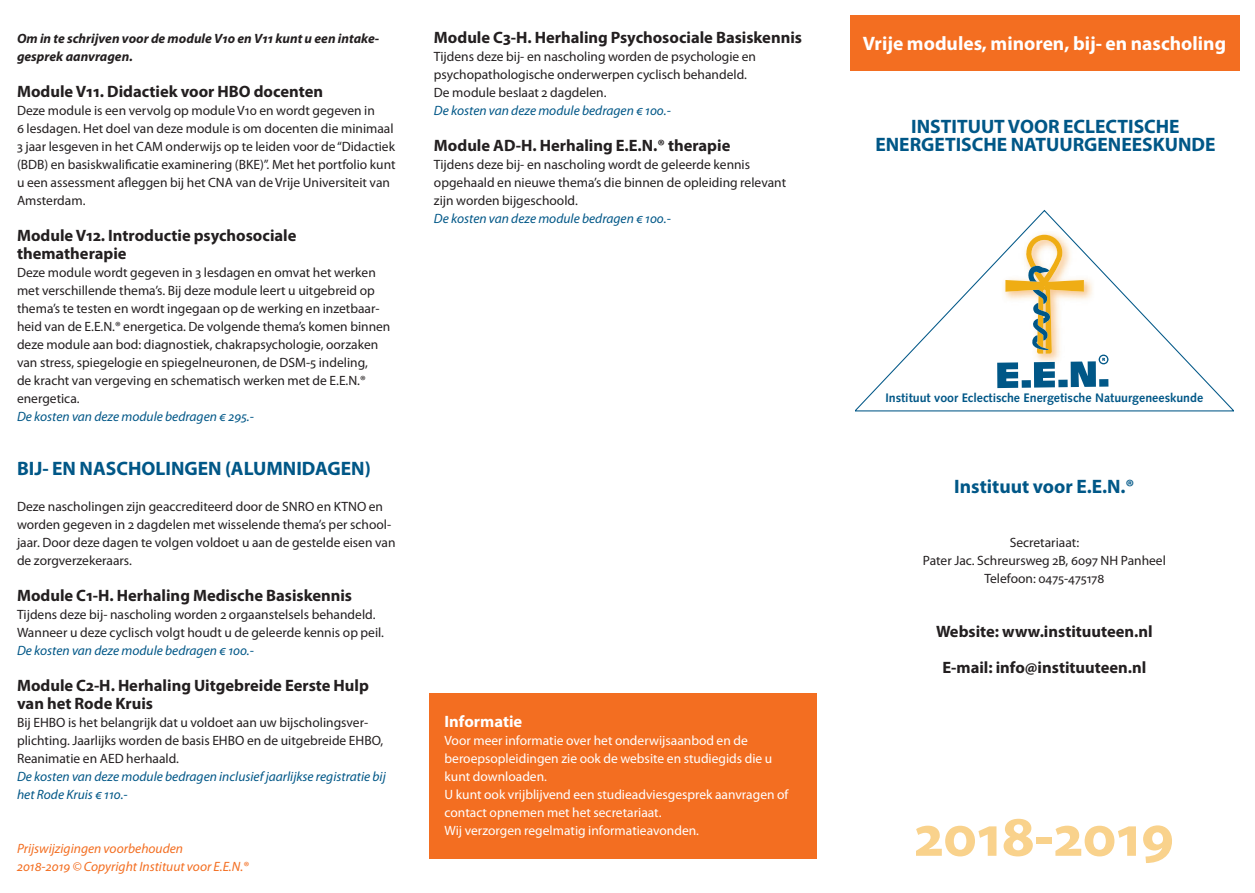
<style>
.page{position:relative;width:1255px;height:893px;background:#fff}
.page>*{position:absolute;margin:0;border:0;box-sizing:border-box;transform-origin:0 0}
.t1{font:700 60px "Myriad Pro";color:#f9d28c}
.t2{font:700 19.5px/18px "Myriad Pro";color:#005787;text-align:center}
.t3{font:700 19.5px "Myriad Pro";color:#fff}
.t4{font:700 16.5px/18px "Myriad Pro";color:#231f20}
.t5{font:700 16.5px "Myriad Pro";color:#fff}
.t6{font:13.5px/18px "Myriad Pro";color:#231f20}
.t7{font:13.5px/18px "Myriad Pro";color:#fff}
.t8{font:italic 13.5px/18px "Myriad Pro";color:#005787}
.t9{font:italic 700 13.5px/18px "Myriad Pro";color:#231f20}
.t10{font:italic 13.5px/18px "Myriad Pro";color:#f36e21}
.t11{font:700 12.45px "Syntax";color:#005787}
</style>
<div class="page">
<svg style="left:855px;top:210px;width:378px;height:201px"></svg>
<div style="left:850px;top:15px;width:389px;height:56px;background:#f36e21"></div>
<div style="left:429px;top:693px;width:387px;height:166px;background:#f36e21"></div>
<p class="t9" style="left:17px;top:29px;width:363px">Om in te schrijven voor de module V10 en V11 kunt u een intake&shy;gesprek aanvragen.</p>
<p class="t4" style="left:17px;top:81px;width:307px">Module V11. Didactiek voor HBO docenten</p>
<p class="t6" style="left:17px;top:101px;width:380px">Deze module is een vervolg op module V10 en wordt gegeven in<br>6 lesdagen. Het doel van deze module is om docenten die minimaal 3 jaar lesgeven in het CAM onderwijs op te leiden voor de “Didactiek (BDB) en basiskwalificatie examinering (BKE)”. Met het portfolio kunt u een assessment afleggen bij het CNA van de Vrije Universiteit van Amsterdam.</p>
<p class="t4" style="left:17px;top:225px;width:281px">Module V12. Introductie psychosociale thematherapie</p>
<p class="t6" style="left:17px;top:263px;width:375px">Deze module wordt gegeven in 3 lesdagen en omvat het werken met verschillende thema’s. Bij deze module leert u uitgebreid op thema’s te testen en wordt ingegaan op de werking en inzetbaar&shy;heid van de E.E.N.® energetica. De volgende thema’s komen binnen deze module aan bod: diagnostiek, chakrapsychologie, oorzaken van stress, spiegelogie en spiegelneuronen, de DSM-5 indeling,<br>de kracht van vergeving en schematisch werken met de E.E.N.® energetica.</p>
<p class="t8" style="left:17px;top:407px;width:238px">De kosten van deze module bedragen € 295.-</p>
<h2 class="t2" style="left:17px;top:458px;width:355px">BIJ- EN NASCHOLINGEN (ALUMNIDAGEN)</h2>
<p class="t6" style="left:17px;top:497px;width:380px">Deze nascholingen zijn geaccrediteerd door de SNRO en KTNO en worden gegeven in 2 dagdelen met wisselende thema’s per school&shy;jaar. Door deze dagen te volgen voldoet u aan de gestelde eisen van de zorgverzekeraars.</p>
<p class="t4" style="left:17px;top:585px;width:336px">Module C1-H. Herhaling Medische Basiskennis</p>
<p class="t6" style="left:17px;top:605px;width:368px">Tijdens deze bij- nascholing worden 2 orgaanstelsels behandeld.<br>Wanneer u deze cyclisch volgt houdt u de geleerde kennis op peil.</p>
<p class="t8" style="left:17px;top:641px;width:238px">De kosten van deze module bedragen € 100.-</p>
<p class="t4" style="left:17px;top:675px;width:353px">Module C2-H. Herhaling Uitgebreide Eerste Hulp van het Rode Kruis</p>
<p class="t6" style="left:17px;top:713px;width:368px">Bij EHBO is het belangrijk dat u voldoet aan uw bijscholingsver&shy;plichting. Jaarlijks worden de basis EHBO en de uitgebreide EHBO,<br>Reanimatie en AED herhaald.</p>
<p class="t8" style="left:17px;top:767px;width:370px">De kosten van deze module bedragen inclusief jaarlijkse registratie bij het Rode Kruis € 110.-</p>
<p class="t10" style="left:17px;top:839px;width:233px">Prijswijzigingen voorbehouden<br>2018-2019 © Copyright Instituut voor E.E.N.®</p>
<p class="t4" style="left:434px;top:27px;width:369px">Module C3-H. Herhaling Psychosociale Basiskennis</p>
<p class="t6" style="left:434px;top:47px;width:324px">Tijdens deze bij- en nascholing worden de psychologie en psychopathologische onderwerpen cyclisch behandeld.<br>De module beslaat 2 dagdelen.</p>
<p class="t8" style="left:434px;top:101px;width:238px">De kosten van deze module bedragen € 100.-</p>
<p class="t4" style="left:434px;top:135px;width:298px">Module AD-H. Herhaling E.E.N.® therapie</p>
<p class="t6" style="left:434px;top:155px;width:354px">Tijdens deze bij- en nascholing wordt de geleerde kennis opgehaald en nieuwe thema’s die binnen de opleiding relevant zijn worden bijgeschoold.</p>
<p class="t8" style="left:434px;top:209px;width:238px">De kosten van deze module bedragen € 100.-</p>
<p class="t5" style="left:444px;top:710px;width:79px">Informatie</p>
<p class="t7" style="left:444px;top:731px;width:345px">Voor meer informatie over het onderwijsaanbod en de beroepsopleidingen zie ook de website en studiegids die u kunt downloaden.<br>U kunt ook vrijblijvend een studieadviesgesprek aanvragen of contact opnemen met het secretariaat.<br>Wij verzorgen regelmatig informatieavonden.</p>
<h2 class="t3" style="left:862px;top:31px;width:365px">Vrije modules, minoren, bij- en nascholing</h2>
<h2 class="t2" style="left:875px;top:116px;width:341px">INSTITUUT VOOR ECLECTISCHE<br>ENERGETISCHE NATUURGENEESKUNDE</h2>
<p class="t11" style="left:885px;top:391px;width:319px">Instituut voor Eclectische Energetische Natuurgeneeskunde</p>
<h2 class="t2" style="left:954px;top:476px;width:182px">Instituut voor E.E.N.®</h2>
<p class="t6" style="left:922px;top:533px;width:244px;text-align:center">Secretariaat:<br>Pater Jac. Schreursweg 2B, 6097 NH Panheel<br>Telefoon: 0475-475178</p>
<p class="t4" style="left:936px;top:612px;width:218px;line-height:36px;text-align:center">Website: www.instituuteen.nl<br>E-mail: info@instituuteen.nl</p>
<h1 class="t1" style="left:914px;top:796px;width:261px">2018-2019</h1>
</div>
